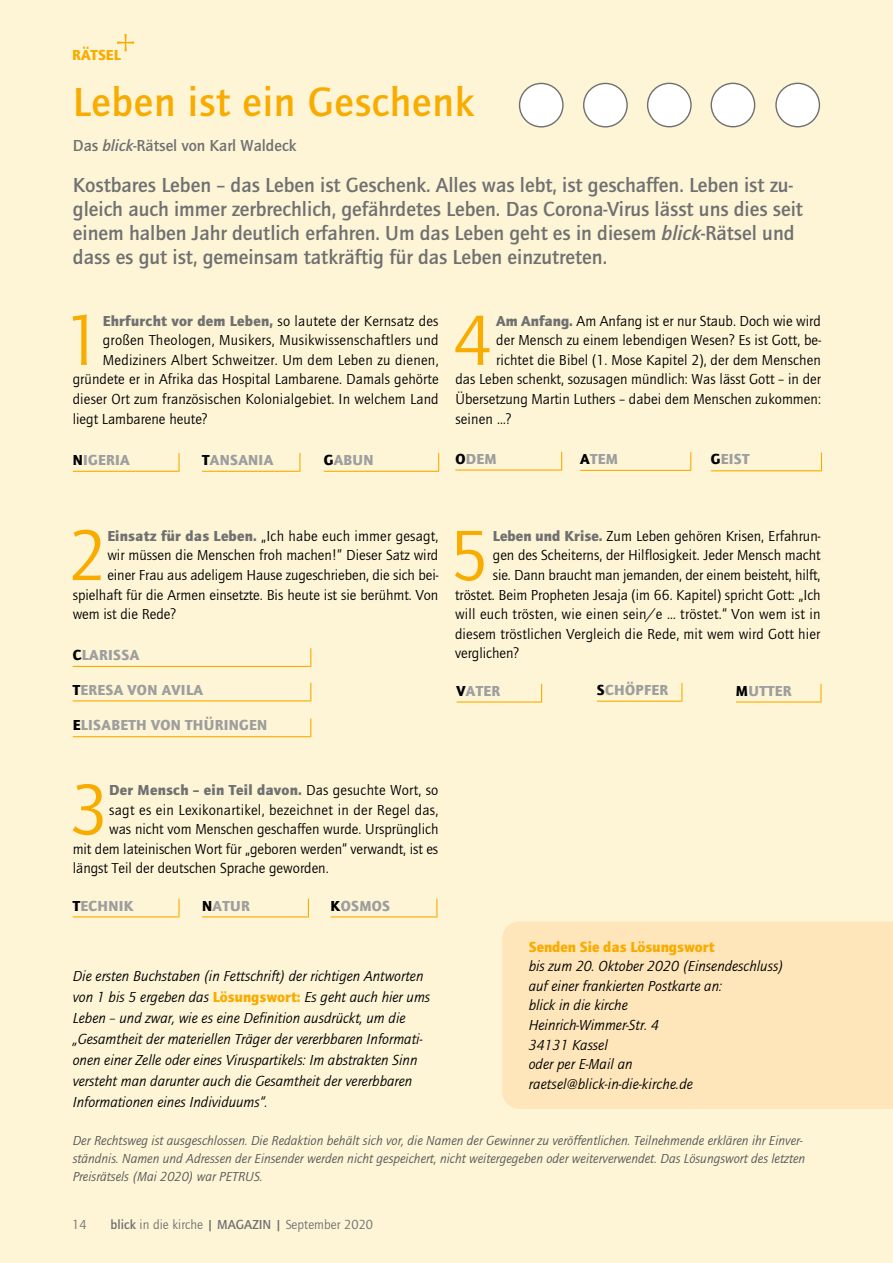
<style>
.page{position:relative;width:893px;height:1263px;background:#fef5d7}
.page>*{position:absolute;margin:0;border:0;box-sizing:border-box;transform-origin:0 0}
.t1{font:73.65px "Quay Itc T";color:#f9ac00}
.t2{font:700 42px "Quay Itc T";letter-spacing:.02em;color:#f9ac00}
.t3{font:700 21px/24px "Quay Itc T";color:#6f7070}
.t4{font:700 16.5px "Quay Itc T";color:#6f7070}
.t5{font:15px/19.5px "Quay Itc T";letter-spacing:.005em;color:#000;text-align:right}
.t6{font:italic 15px/21px "Quay Itc T";color:#000}
.t7{font:900 15px "Quay Itc T";letter-spacing:.02em;color:#9d9e9e}
.t8{font:900 15px "Quay Itc T";letter-spacing:.015em;color:#6f7070}
.t9{font:900 15px "Quay Itc T";color:#f9ac00}
.t10{font:italic 13.5px/18px "Quay Itc T";color:#555756}
.t11{font:13.5px "Quay Itc T";color:#6f7070}
.s1{font-style:italic}
.s2{font-weight:900;color:#6f7070}
.s3{color:#000}
.s4{font-weight:400;color:#000}
.s5{font-weight:900;font-style:normal;color:#f9ac00}
.s6{font-weight:700}
</style>
<div class="page">
<svg style="left:178px;top:453px;width:2px;height:19px"></svg>
<hr style="left:73px;top:471px;width:105px;height:1px;background:#f9ac00">
<svg style="left:299px;top:453px;width:1px;height:19px"></svg>
<hr style="left:202px;top:471px;width:97px;height:1px;background:#f9ac00">
<svg style="left:438px;top:453px;width:1px;height:19px"></svg>
<hr style="left:324px;top:471px;width:114px;height:1px;background:#f9ac00">
<div style="left:502px;top:921px;width:391px;height:188px;background:#fee6ba"></div>
<div style="left:519px;top:83px;width:44px;height:44px;background:#fff;border-radius:50%"></div>
<div style="left:519px;top:83px;width:45px;height:45px;border:1px solid #6f7070;border-radius:50%"></div>
<div style="left:648px;top:83px;width:43px;height:44px;background:#fff;border-radius:50%"></div>
<div style="left:647px;top:83px;width:45px;height:44px;border:1px solid #6f7070;border-radius:50%"></div>
<div style="left:584px;top:83px;width:43px;height:44px;background:#fff;border-radius:50%"></div>
<div style="left:583px;top:83px;width:45px;height:45px;border:1px solid #6f7070;border-radius:50%"></div>
<div style="left:776px;top:83px;width:43px;height:44px;background:#fff;border-radius:50%"></div>
<div style="left:775px;top:83px;width:45px;height:44px;border:1px solid #6f7070;border-radius:50%"></div>
<div style="left:711px;top:83px;width:44px;height:44px;background:#fff;border-radius:50%"></div>
<div style="left:711px;top:83px;width:44px;height:44px;border:1px solid #6f7070;border-radius:50%"></div>
<svg style="left:178px;top:899px;width:2px;height:18px"></svg>
<hr style="left:73px;top:916px;width:105px;height:1px;background:#f9ac00">
<svg style="left:308px;top:899px;width:1px;height:18px"></svg>
<hr style="left:202px;top:916px;width:106px;height:1px;background:#f9ac00">
<svg style="left:561px;top:452px;width:1px;height:19px"></svg>
<hr style="left:455px;top:469px;width:106px;height:2px;background:#f9ac00">
<svg style="left:690px;top:452px;width:1px;height:19px"></svg>
<hr style="left:580px;top:470px;width:110px;height:1px;background:#f9ac00">
<svg style="left:310px;top:648px;width:1px;height:19px"></svg>
<hr style="left:73px;top:666px;width:237px;height:1px;background:#f9ac00">
<svg style="left:310px;top:683px;width:1px;height:18px"></svg>
<hr style="left:73px;top:700px;width:237px;height:1px;background:#f9ac00">
<svg style="left:310px;top:718px;width:1px;height:19px"></svg>
<hr style="left:73px;top:736px;width:237px;height:1px;background:#f9ac00">
<svg style="left:821px;top:453px;width:1px;height:18px"></svg>
<hr style="left:711px;top:470px;width:110px;height:1px;background:#f9ac00">
<svg style="left:436px;top:899px;width:1px;height:18px"></svg>
<hr style="left:331px;top:916px;width:105px;height:1px;background:#f9ac00">
<svg style="left:541px;top:684px;width:1px;height:19px"></svg>
<hr style="left:457px;top:701px;width:84px;height:2px;background:#f9ac00">
<svg style="left:681px;top:683px;width:1px;height:19px"></svg>
<hr style="left:597px;top:701px;width:84px;height:1px;background:#f9ac00">
<svg style="left:820px;top:684px;width:1px;height:19px"></svg>
<hr style="left:736px;top:701px;width:84px;height:2px;background:#f9ac00">
<svg style="left:117px;top:34px;width:17px;height:17px"></svg>
<p class="t9" style="left:72px;top:46px;width:50px">RÄTSEL</p>
<h2 class="t2" style="left:73px;top:78px;width:403px">Leben ist ein Geschenk</h2>
<p class="t4" style="left:73px;top:136px;width:225px">Das <span class="s1">blick</span>-Rätsel von Karl Waldeck</p>
<p class="t3" style="left:73px;top:173px;width:732px">Kostbares Leben – das Leben ist Geschenk. Alles was lebt, ist geschaffen. Leben ist zu&shy;gleich auch immer zerbrechlich, gefährdetes Leben. Das Corona-Virus lässt uns dies seit einem halben Jahr deutlich erfahren. Um das Leben geht es in diesem <span class="s1">blick</span>-Rätsel und dass es gut ist, gemeinsam tatkräftig für das Leben einzutreten.</p>
<h1 class="t1" style="left:64px;top:297px;width:41px">1</h1>
<p class="t5" style="left:103px;top:311px;width:337px"><span class="s2">Ehrfurcht vor dem Leben,</span> so lautete der Kernsatz des</p>
<p class="t5" style="left:103px;top:330px;width:337px">großen Theologen, Musikers, Musikwissenschaftlers und</p>
<p class="t5" style="left:103px;top:350px;width:337px">Mediziners Albert Schweitzer. Um dem Leben zu dienen,</p>
<p class="t5" style="left:73px;top:369px;width:367px">gründete er in Afrika das Hospital Lambarene. Damals gehörte</p>
<p class="t5" style="left:73px;top:389px;width:367px">dieser Ort zum französischen Kolonialgebiet. In welchem Land</p>
<p class="t5" style="left:73px;top:409px;width:136px">liegt Lambarene heute?</p>
<p class="t7" style="left:73px;top:451px;width:58px"><span class="s3">N</span>IGERIA</p>
<p class="t7" style="left:202px;top:451px;width:73px"><span class="s3">T</span>ANSANIA</p>
<p class="t7" style="left:324px;top:451px;width:51px"><span class="s3">G</span>ABUN</p>
<h1 class="t1" style="left:453px;top:297px;width:41px">4</h1>
<p class="t5" style="left:496px;top:311px;width:326px"><span class="s2">Am Anfang.</span> Am Anfang ist er nur Staub. Doch wie wird</p>
<p class="t5" style="left:496px;top:330px;width:326px">der Mensch zu einem lebendigen Wesen? Es ist Gott, be-</p>
<p class="t5" style="left:496px;top:350px;width:326px">richtet die Bibel (1. Mose Kapitel 2), der dem Menschen</p>
<p class="t5" style="left:455px;top:369px;width:367px">das Leben schenkt, sozusagen mündlich: Was lässt Gott – in der</p>
<p class="t5" style="left:455px;top:389px;width:367px">Übersetzung Martin Luthers – dabei dem Menschen zukommen:</p>
<p class="t5" style="left:455px;top:409px;width:58px">seinen …?</p>
<p class="t7" style="left:455px;top:450px;width:43px"><span class="s3">O</span>DEM</p>
<p class="t7" style="left:580px;top:450px;width:39px"><span class="s3">A</span>TEM</p>
<p class="t7" style="left:711px;top:451px;width:40px"><span class="s3">G</span>EIST</p>
<h1 class="t1" style="left:68px;top:513px;width:41px">2</h1>
<p class="t5" style="left:107px;top:526px;width:333px"><span class="s2">Einsatz für das Leben.</span> „Ich habe euch immer gesagt,</p>
<p class="t5" style="left:107px;top:545px;width:332px">wir müssen die Menschen froh machen!” Dieser Satz wird</p>
<p class="t5" style="left:107px;top:565px;width:332px">einer Frau aus adeligem Hause zugeschrieben, die sich bei-</p>
<p class="t5" style="left:73px;top:585px;width:367px">spielhaft für die Armen einsetzte. Bis heute ist sie berühmt. Von</p>
<p class="t5" style="left:73px;top:604px;width:105px">wem ist die Rede?</p>
<p class="t5" style="left:455px;top:526px;width:367px"><span class="s2">Leben und Krise.</span> Zum Leben gehören Krisen, Erfahrun-<br>gen des Scheiterns, der Hilflosigkeit. Jeder Mensch macht<br>sie. Dann braucht man jemanden, der einem beisteht, hilft, tröstet. Beim Propheten Jesaja (im 66. Kapitel) spricht Gott: „Ich will euch trösten, wie einen sein/e … tröstet.“ Von wem ist in diesem tröstlichen Vergleich die Rede, mit wem wird Gott hier</p>
<h1 class="t1" style="left:450px;top:513px;width:41px">5</h1>
<p class="t7" style="left:73px;top:646px;width:68px"><span class="s3">C</span>LARISSA</p>
<p class="t5" style="left:455px;top:643px;width:66px">verglichen?</p>
<p class="t7" style="left:73px;top:681px;width:132px"><span class="s3">T</span>ERESA VON AVILA</p>
<p class="t7" style="left:73px;top:716px;width:196px"><span class="s3">E</span>LISABETH VON THÜRINGEN</p>
<p class="t7" style="left:457px;top:682px;width:45px"><span class="s3">V</span>ATER</p>
<p class="t7" style="left:597px;top:681px;width:73px"><span class="s3">S</span>CHÖPFER</p>
<p class="t7" style="left:736px;top:682px;width:57px"><span class="s3">M</span>UTTER</p>
<h1 class="t1" style="left:69px;top:767px;width:41px">3</h1>
<p class="t8" style="left:109px;top:781px;width:331px">Der Mensch – ein Teil davon. <span class="s4">Das gesuchte Wort, so</span></p>
<p class="t5" style="left:109px;top:800px;width:331px">sagt es ein Lexikonartikel, bezeichnet in der Regel das,</p>
<p class="t5" style="left:109px;top:819px;width:331px">was nicht vom Menschen geschaffen wurde. Ursprünglich</p>
<p class="t5" style="left:73px;top:839px;width:367px">mit dem lateinischen Wort für „geboren werden“ verwandt, ist es</p>
<p class="t5" style="left:73px;top:858px;width:257px">längst Teil der deutschen Sprache geworden.</p>
<p class="t7" style="left:73px;top:897px;width:62px"><span class="s3">T</span>ECHNIK</p>
<p class="t7" style="left:202px;top:897px;width:49px"><span class="s3">N</span>ATUR</p>
<p class="t7" style="left:331px;top:897px;width:61px"><span class="s3">K</span>OSMOS</p>
<p class="t6" style="left:73px;top:966px;width:359px">Die ersten Buchstaben (in Fettschrift) der richtigen Antworten von 1 bis 5 ergeben das <span class="s5">Lösungswort:</span> Es geht auch hier ums Leben – und zwar, wie es eine Definition ausdrückt, um die „Gesamtheit der materiellen Träger der vererbbaren Informati&shy;onen einer Zelle oder eines Viruspartikels: Im abstrakten Sinn versteht man darunter auch die Gesamtheit der vererbbaren Informationen eines Individuums“.</p>
<p class="t9" style="left:529px;top:938px;width:187px">Senden Sie das Lösungswort</p>
<p class="t6" style="left:529px;top:956px;width:256px;line-height:19.5px">bis zum 20. Oktober 2020 (Einsendeschluss) auf einer frankierten Postkarte an:<br>blick in die kirche<br>Heinrich-Wimmer-Str. 4<br>34131 Kassel<br>oder per E-Mail an raetsel@blick-in-die-kirche.de</p>
<p class="t10" style="left:73px;top:1131px;width:734px">Der Rechtsweg ist ausgeschlossen. Die Redaktion behält sich vor, die Namen der Gewinner zu veröffentlichen. Teilnehmende erklären ihr Einver&shy;ständnis. Namen und Adressen der Einsender werden nicht gespeichert, nicht weitergegeben oder weiterverwendet. Das Lösungswort des letzten<br>Preisrätsels (Mai 2020) war PETRUS.</p>
<p class="t11" style="left:72px;top:1216px;width:16px">14</p>
<p class="t11" style="left:111px;top:1216px;width:264px"><span class="s6">blick</span> in die kirche <span class="s6">| MAGAZIN |</span> September 2020</p>
</div>
